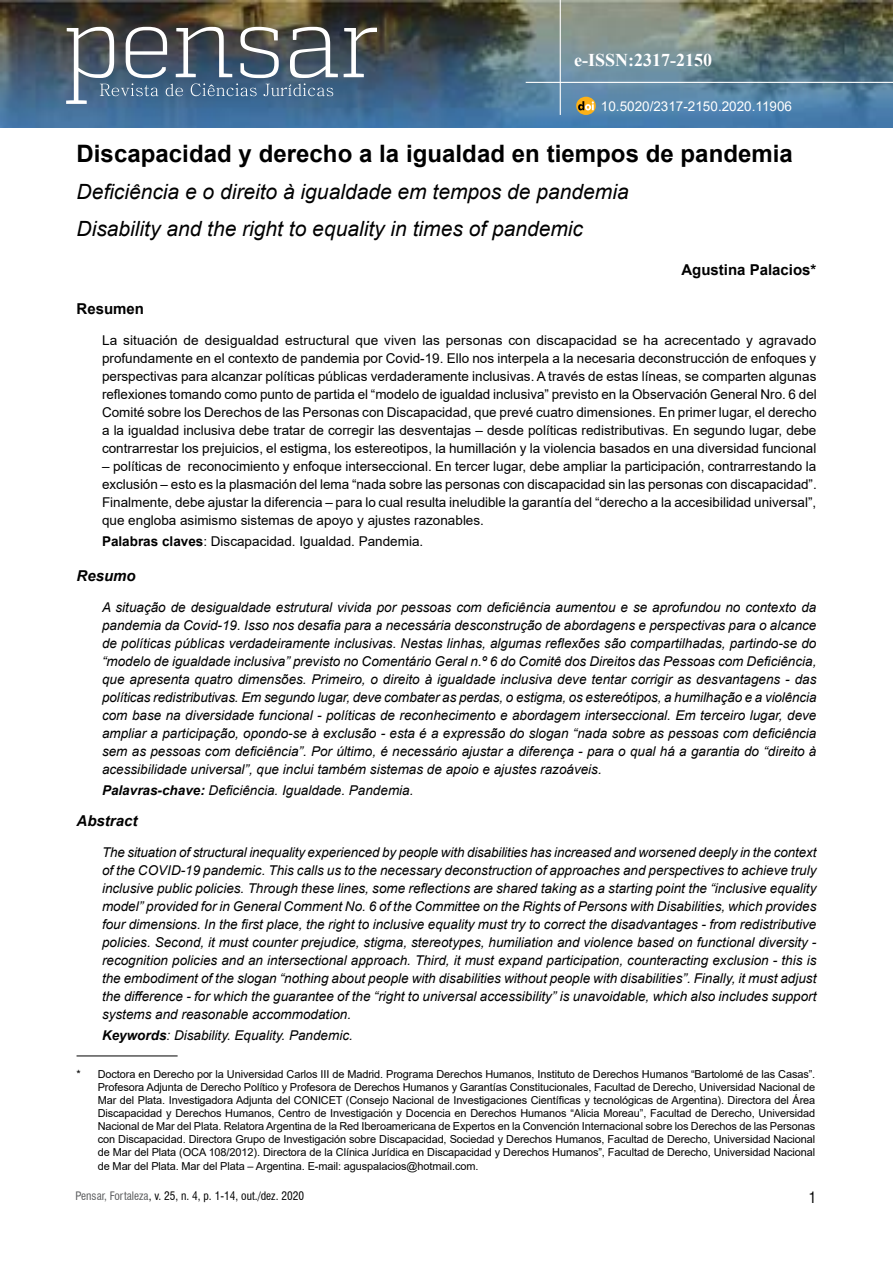
<style>
.page{position:relative;width:893px;height:1263px;background:#fff}
.page>*{position:absolute;margin:0;border:0;box-sizing:border-box;transform-origin:0 0}
.t1{font:700 24px "Arial";color:#000}
.t2{font:italic 21px/36.8px "Arial";color:#000}
.t3{font:700 18px "Times New Roman";color:#fff}
.t4{font:700 15px "Arial";color:#000}
.t5{font:italic 700 15px "Arial";color:#000}
.t6{font:condensed 15px "Swiss 721 BT";color:#000}
.t7{font:italic 13.5px/18px "Arial";color:#000;text-align:justify}
.t8{font:13.5px/18px "Arial";color:#000;text-align:justify}
.t9{font:13.5px "Arial";color:#fff}
.t10{font:condensed 11.4px "Swiss 721 BT";color:#000}
.t11{font:10.95px/13.2px "Arial";letter-spacing:-.01em;color:#000;text-align:justify}
.s1{font-weight:700}
.s2{font-size:11.1px}
.s3{color:#58595b}
</style>
<div class="page">
<img style="left:0;top:0;width:893px;height:127px">
<hr style="left:560px;top:0;width:1px;height:115px;background:#fff">
<hr style="left:526px;top:82px;width:367px;height:1px;background:#fff">
<svg style="left:66px;top:27px;width:311px;height:77px;background:#627282"></svg>
<svg style="left:576px;top:97px;width:20px;height:18px"></svg>
<svg style="left:578px;top:101px;width:16px;height:9px"></svg>
<hr style="left:77px;top:1055px;width:101px;height:1px;background:#000">
<h3 class="t3" style="left:574px;top:47px;width:139px">e-ISSN:2317-2150</h3>
<p class="t9" style="left:601px;top:97px;width:193px">10.5020/2317-2150.2020.11906</p>
<h1 class="t1" style="left:77px;top:137px;width:718px">Discapacidad y derecho a la igualdad en tiempos de pandemia</h1>
<h2 class="t2" style="left:77px;top:173px;width:554px">Deficiência e o direito à igualdade em tempos de pandemia<br>Disability and the right to equality in times of pandemic</h2>
<p class="t4" style="left:681px;top:259px;width:137px">Agustina Palacios*</p>
<p class="t4" style="left:77px;top:298px;width:69px">Resumen</p>
<p class="t8" style="left:102px;top:331px;width:716px">La situación de desigualdad estructural que viven las personas con discapacidad se ha acrecentado y agravado profundamente en el contexto de pandemia por Covid-19. Ello nos interpela a la necesaria deconstrucción de enfoques y perspectivas para alcanzar políticas públicas verdaderamente inclusivas. A través de estas líneas, se comparten algunas reflexiones tomando como punto de partida el “modelo de igualdad inclusiva” previsto en la Observación General Nro. 6 del Comité sobre los Derechos de las Personas con Discapacidad, que prevé cuatro dimensiones. En primer lugar, el derecho a la igualdad inclusiva debe tratar de corregir las desventajas – desde políticas redistributivas. En segundo lugar, debe contrarrestar los prejuicios, el estigma, los estereotipos, la humillación y la violencia basados en una diversidad funcional</p>
<p class="t8" style="left:102px;top:457px;width:716px">– políticas de reconocimiento y enfoque interseccional. En tercer lugar, debe ampliar la participación, contrarrestando la exclusión – esto es la plasmación del lema “nada sobre las personas con discapacidad sin las personas con discapacidad”.<br>Finalmente, debe ajustar la diferencia – para lo cual resulta ineludible la garantía del “derecho a la accesibilidad universal”, que engloba asimismo sistemas de apoyo y ajustes razonables.</p>
<p class="t8" style="left:102px;top:532px;width:323px"><span class="s1">Palabras claves</span>: Discapacidad. Igualdad. Pandemia.</p>
<p class="t5" style="left:77px;top:566px;width:61px">Resumo</p>
<p class="t7" style="left:102px;top:598px;width:716px">A situação de desigualdade estrutural vivida por pessoas com deficiência aumentou e se aprofundou no contexto da pandemia da Covid-19. Isso nos desafia para a necessária desconstrução de abordagens e perspectivas para o alcance de políticas públicas verdadeiramente inclusivas. Nestas linhas, algumas reflexões são compartilhadas, partindo-se do “modelo de igualdade inclusiva” previsto no Comentário Geral n.º 6 do Comitê dos Direitos das Pessoas com Deficiência, que apresenta quatro dimensões. Primeiro, o direito à igualdade inclusiva deve tentar corrigir as desvantagens - das políticas redistributivas. Em segundo lugar, deve combater as perdas, o estigma, os estereótipos, a humilhação e a violência com base na diversidade funcional ‑ políticas de reconhecimento e abordagem interseccional. Em terceiro lugar, deve ampliar a participação, opondo-se à exclusão - esta é a expressão do slogan “nada sobre as pessoas com deficiência sem as pessoas com deficiência”. Por último, é necessário ajustar a diferença ‑ para o qual há a garantia do “direito à acessibilidade universal”, que inclui também sistemas de apoio e ajustes razoáveis.</p>
<p class="t7" style="left:102px;top:781px;width:313px"><span class="s1">Palavras-chave:</span> Deficiência. Igualdade. Pandemia.</p>
<p class="t5" style="left:77px;top:810px;width:62px">Abstract</p>
<p class="t7" style="left:102px;top:843px;width:716px">The situation of structural inequality experienced by people with disabilities has increased and worsened deeply in the context of the COVID-19 pandemic. This calls us to the necessary deconstruction of approaches and perspectives to achieve truly inclusive public policies. Through these lines, some reflections are shared taking as a starting point the “inclusive equality model” provided for in General Comment No. 6 of the Committee on the Rights of Persons with Disabilities, which provides four dimensions. In the first place, the right to inclusive equality must try to correct the disadvantages - from redistributive policies. Second, it must counter prejudice, stigma, stereotypes, humiliation and violence based on functional diversity - recognition policies and an intersectional approach. Third, it must expand participation, counteracting exclusion - this is the embodiment of the slogan “nothing about people with disabilities without people with disabilities”. Finally, it must adjust the difference - for which the guarantee of the “right to universal accessibility” is unavoidable, which also includes support systems and reasonable accommodation.</p>
<p class="t7" style="left:102px;top:1026px;width:252px"><span class="s1">Keywords</span>: Disability. Equality. Pandemic.</p>
<p class="t11" style="left:98px;top:1067px;width:719px;text-indent:-21px"><span class="s2">*</span> Doctora en Derecho por la Universidad Carlos III de Madrid. Programa Derechos Humanos, Instituto de Derechos Humanos “Bartolomé de las Casas”.<br>Profesora Adjunta de Derecho Político y Profesora de Derechos Humanos y Garantías Constitucionales, Facultad de Derecho, Universidad Nacional de Mar del Plata. Investigadora Adjunta del CONICET (Consejo Nacional de Investigaciones Científicas y tecnológicas de Argentina). Directora del Área Discapacidad y Derechos Humanos, Centro de Investigación y Docencia en Derechos Humanos “Alicia Moreau”, Facultad de Derecho, Universidad Nacional de Mar del Plata. Relatora Argentina de la Red Iberoamericana de Expertos en la Convención Internacional sobre los Derechos de las Personas con Discapacidad. Directora Grupo de Investigación sobre Discapacidad, Sociedad y Derechos Humanos, Facultad de Derecho, Universidad Nacional de Mar del Plata (OCA 108/2012). Directora de la Clínica Jurídica en Discapacidad y Derechos Humanos”, Facultad de Derecho, Universidad Nacional de Mar del Plata. Mar del Plata – Argentina. E-mail: aguspalacios@hotmail.com.</p>
<p class="t10" style="left:76px;top:1189px;width:230px"><span class="s3">Pensar, Fortaleza</span>, v. 25, n. 4, p. 1-14, out./dez. 2020</p>
<p class="t6" style="left:809px;top:1189px;width:9px">1</p>
</div>
